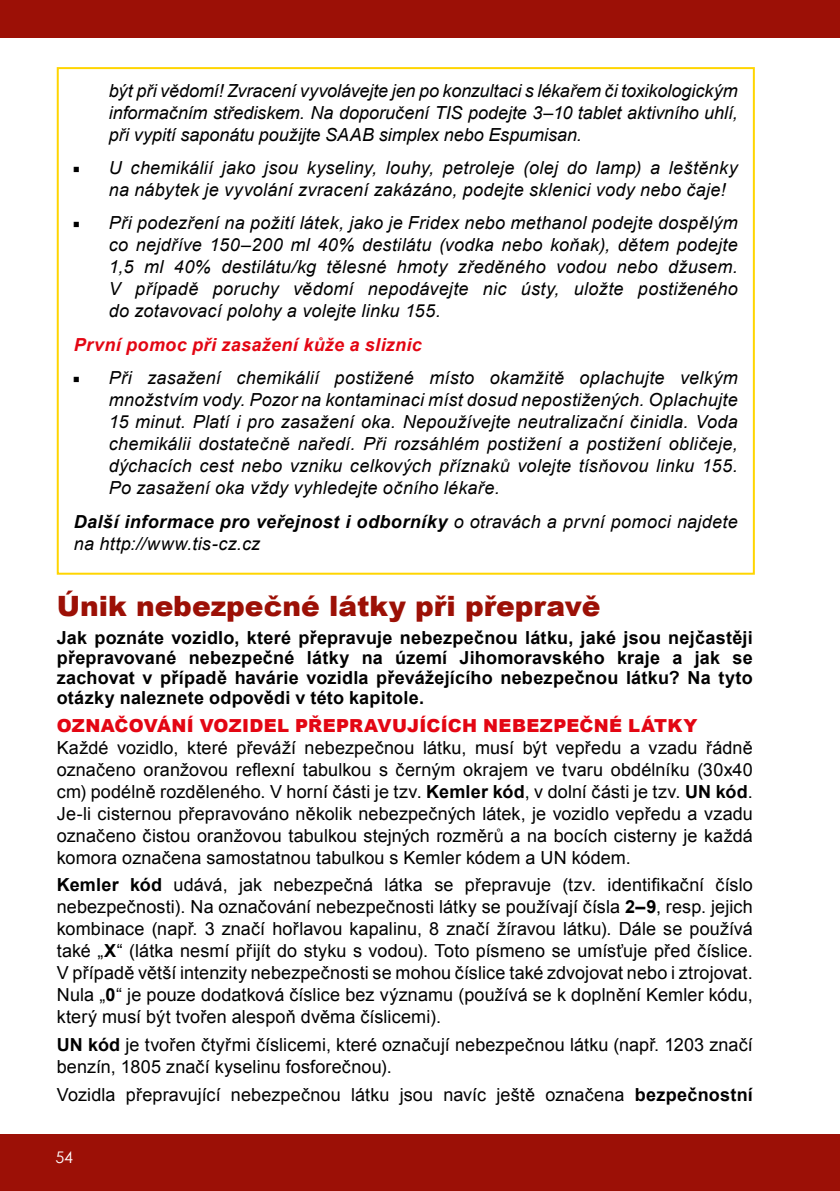
<style>
.page{position:relative;width:840px;height:1191px;background:#fff}
.page>*{position:absolute;margin:0;border:0;box-sizing:border-box;transform-origin:0 0}
.t1{font:900 28px "Arial";color:#9c1006}
.t2{font:18px/22px "Arial";letter-spacing:.005em;color:#000;text-align:justify}
.t3{font:italic 18px/22px "Arial";letter-spacing:.015em;color:#000;text-align:justify}
.t4{font:700 18px/20px "Arial";letter-spacing:.015em;color:#000;text-align:justify}
.t5{font:900 18px "Arial";letter-spacing:.015em;color:#e30613}
.t6{font:italic 700 18px "Arial";letter-spacing:.02em;color:#e30613}
.t7{font:16px "Century Gothic";color:#fff}
.s1{font-family:"Minion Pro";font-style:normal}
.s2{font-weight:700}
</style>
<div class="page">
<div style="left:0;top:0;width:839px;height:38px;background:#9c1006"></div>
<div style="left:0;top:1134px;width:839px;height:57px;background:#9c1006"></div>
<div style="left:57px;top:67px;width:697px;height:507px;border:2px solid #ffd500"></div>
<p class="t3" style="left:109px;top:80px;width:630px">být při vědomí! Zvracení vyvolávejte jen po konzultaci s lékařem či toxikologickým informačním střediskem. Na doporučení TIS podejte 3–10 tablet aktivního uhlí, při vypití saponátu použijte SAAB simplex nebo Espumisan.</p>
<p class="t3" style="left:109px;top:157px;width:630px;text-indent:-36px"><span class="s1">■</span> U chemikálií jako jsou kyseliny, louhy, petroleje (olej do lamp) a leštěnky na nábytek je vyvolání zvracení zakázáno, podejte sklenici vody nebo čaje!</p>
<p class="t3" style="left:109px;top:212px;width:630px;text-indent:-36px"><span class="s1">■</span> Při podezření na požití látek, jako je Fridex nebo methanol podejte dospělým co nejdříve 150–200 ml 40% destilátu (vodka nebo koňak), dětem podejte 1,5 ml 40% destilátu/kg tělesné hmoty zředěného vodou nebo džusem.<br>V případě poruchy vědomí nepodávejte nic ústy, uložte postiženého do zotavovací polohy a volejte linku 155.</p>
<p class="t6" style="left:74px;top:333px;width:349px">První pomoc při zasažení kůže a sliznic</p>
<p class="t3" style="left:109px;top:367px;width:630px;text-indent:-36px"><span class="s1">■</span> Při zasažení chemikálií postižené místo okamžitě oplachujte velkým množstvím vody. Pozor na kontaminaci míst dosud nepostižených. Oplachujte 15 minut. Platí i pro zasažení oka. Nepoužívejte neutralizační činidla. Voda chemikálii dostatečně naředí. Při rozsáhlém postižení a postižení obličeje, dýchacích cest nebo vzniku celkových příznaků volejte tísňovou linku 155.<br>Po zasažení oka vždy vyhledejte očního lékaře.</p>
<p class="t3" style="left:74px;top:510px;width:665px"><span class="s2">Další informace pro veřejnost i odborníky</span> o otravách a první pomoci najdete na http://www.tis-cz.cz</p>
<h1 class="t1" style="left:57px;top:585px;width:545px">Únik nebezpečné látky při přepravě</h1>
<p class="t4" style="left:57px;top:628px;width:697px">Jak poznáte vozidlo, které přepravuje nebezpečnou látku, jaké jsou nejčastěji přepravované nebezpečné látky na území Jihomoravského kraje a jak se zachovat v případě havárie vozidla převážejícího nebezpečnou látku? Na tyto otázky naleznete odpovědi v této kapitole.</p>
<p class="t5" style="left:57px;top:712px;width:641px">OZNAČOVÁNÍ VOZIDEL PŘEPRAVUJÍCÍCH NEBEZPEČNÉ LÁTKY</p>
<p class="t2" style="left:57px;top:736px;width:697px">Každé vozidlo, které převáží nebezpečnou látku, musí být vepředu a vzadu řádně označeno oranžovou reflexní tabulkou s černým okrajem ve tvaru obdélníku (30x40 cm) podélně rozděleného. V horní části je tzv. <span class="s2">Kemler kód</span>, v dolní části je tzv. <span class="s2">UN kód</span>.<br>Je-li cisternou přepravováno několik nebezpečných látek, je vozidlo vepředu a vzadu označeno čistou oranžovou tabulkou stejných rozměrů a na bocích cisterny je každá komora označena samostatnou tabulkou s Kemler kódem a UN kódem.</p>
<p class="t2" style="left:57px;top:874px;width:697px"><span class="s2">Kemler kód</span> udává, jak nebezpečná látka se přepravuje (tzv. identifikační číslo nebezpečnosti). Na označování nebezpečnosti látky se používají čísla <span class="s2">2–9</span>, resp. jejich kombinace (např. 3 značí hořlavou kapalinu, 8 značí žíravou látku). Dále se používá také „<span class="s2">X</span>“ (látka nesmí přijít do styku s vodou). Toto písmeno se umísťuje před číslice.<br>V případě větší intenzity nebezpečnosti se mohou číslice také zdvojovat nebo i ztrojovat.<br>Nula „<span class="s2">0</span>“ je pouze dodatková číslice bez významu (používá se k doplnění Kemler kódu, který musí být tvořen alespoň dvěma číslicemi).</p>
<p class="t2" style="left:57px;top:1033px;width:697px"><span class="s2">UN kód</span> je tvořen čtyřmi číslicemi, které označují nebezpečnou látku (např. 1203 značí benzín, 1805 značí kyselinu fosforečnou).</p>
<p class="t2" style="left:57px;top:1083px;width:697px">Vozidla přepravující nebezpečnou látku jsou navíc ještě označena <span class="s2">bezpečnostní</span></p>
<p class="t7" style="left:55px;top:1146px;width:19px">54</p>
</div>
